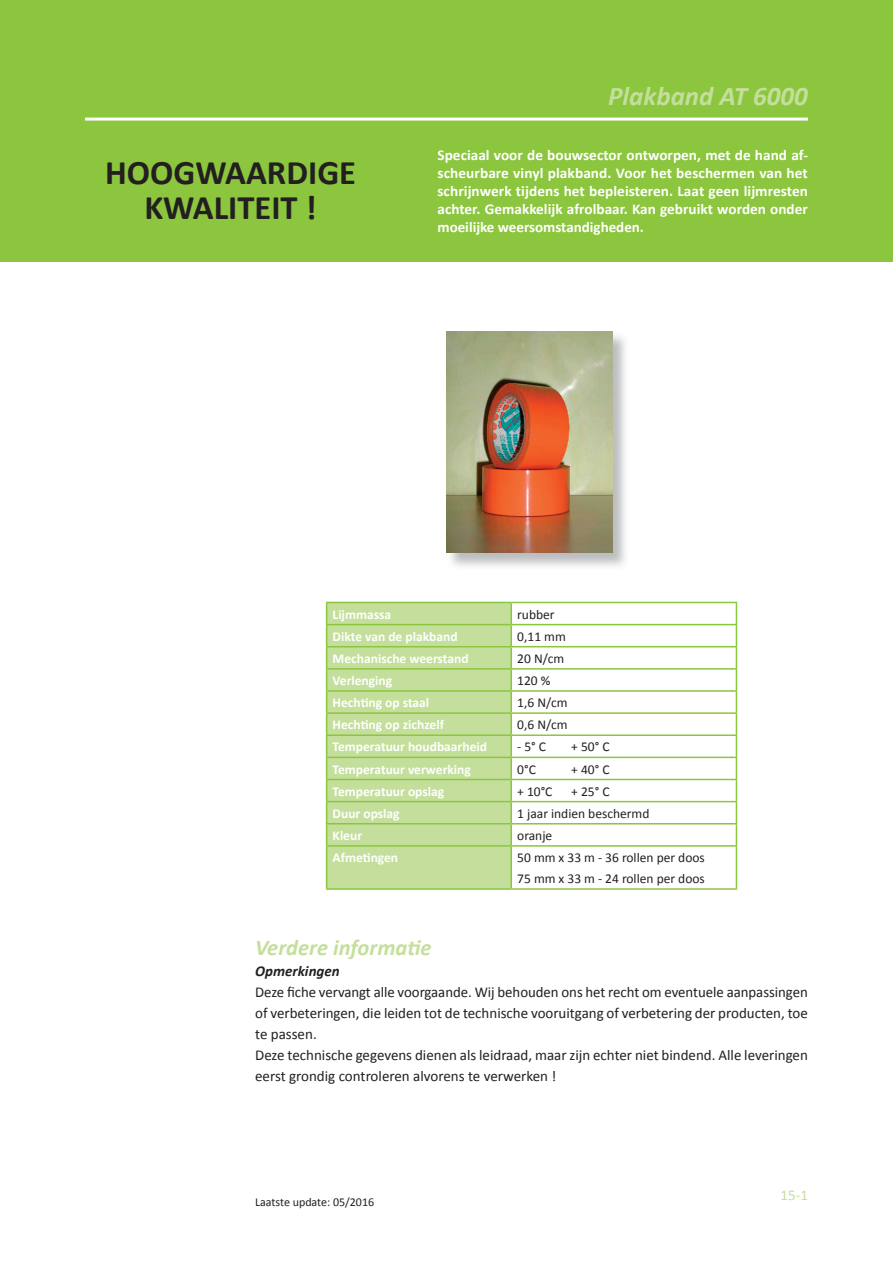
<style>
.page{position:relative;width:893px;height:1263px;background:#fff}
.page>*{position:absolute;margin:0;border:0;box-sizing:border-box;transform-origin:0 0}
.t1{font:700 34.5px/34.5px "Calibri";color:#231f20;text-align:center}
.t2{font:italic 700 27px "Calibri";color:#c4df9b}
.t3{font:italic 700 22.5px "Calibri";color:#c4df9b}
.t4{font:15px/21px "Calibri";color:#231f20}
.t5{font:700 15px/18px "Calibri";color:#fff;text-align:justify}
.t6{font:italic 700 15px "Calibri";color:#231f20}
.t7{font:15px "Calibri";color:#c4df9b}
.t8{font:700 13.5px "Calibri";color:#fff}
.t9{font:13.5px/21px "Calibri";color:#231f20}
.t10{font:12px "Calibri";color:#231f20}
</style>
<div class="page">
<div style="left:0;top:0;width:893px;height:261px;background:#8bc63e"></div>
<hr style="left:85px;top:118px;width:723px;height:3px;background:#fff">
<img style="left:450px;top:332px;width:176px;height:235px">
<img style="left:446px;top:332px;width:166px;height:221px">
<div style="left:327px;top:603px;width:183px;height:285px;background:#c4df9b"></div>
<hr style="left:326px;top:602px;width:185px;height:1px;background:#8bc63e">
<hr style="left:511px;top:602px;width:226px;height:1px;background:#8bc63e">
<hr style="left:510px;top:603px;width:2px;height:21px;background:#8bc63e">
<hr style="left:326px;top:624px;width:185px;height:1px;background:#8bc63e">
<hr style="left:511px;top:624px;width:226px;height:1px;background:#8bc63e">
<hr style="left:510px;top:625px;width:2px;height:21px;background:#8bc63e">
<hr style="left:326px;top:646px;width:185px;height:1px;background:#8bc63e">
<hr style="left:511px;top:646px;width:226px;height:1px;background:#8bc63e">
<hr style="left:510px;top:647px;width:2px;height:21px;background:#8bc63e">
<hr style="left:326px;top:668px;width:185px;height:2px;background:#8bc63e">
<hr style="left:511px;top:668px;width:226px;height:2px;background:#8bc63e">
<hr style="left:510px;top:670px;width:2px;height:20px;background:#8bc63e">
<hr style="left:326px;top:690px;width:185px;height:2px;background:#8bc63e">
<hr style="left:511px;top:690px;width:226px;height:2px;background:#8bc63e">
<hr style="left:510px;top:692px;width:2px;height:20px;background:#8bc63e">
<hr style="left:326px;top:712px;width:185px;height:2px;background:#8bc63e">
<hr style="left:511px;top:712px;width:226px;height:2px;background:#8bc63e">
<hr style="left:510px;top:714px;width:2px;height:20px;background:#8bc63e">
<hr style="left:326px;top:734px;width:185px;height:2px;background:#8bc63e">
<hr style="left:511px;top:734px;width:226px;height:2px;background:#8bc63e">
<hr style="left:510px;top:736px;width:2px;height:21px;background:#8bc63e">
<hr style="left:326px;top:757px;width:185px;height:1px;background:#8bc63e">
<hr style="left:511px;top:757px;width:226px;height:1px;background:#8bc63e">
<hr style="left:510px;top:758px;width:2px;height:21px;background:#8bc63e">
<hr style="left:326px;top:779px;width:185px;height:1px;background:#8bc63e">
<hr style="left:511px;top:779px;width:226px;height:1px;background:#8bc63e">
<hr style="left:510px;top:780px;width:2px;height:21px;background:#8bc63e">
<hr style="left:326px;top:801px;width:185px;height:1px;background:#8bc63e">
<hr style="left:511px;top:801px;width:226px;height:1px;background:#8bc63e">
<hr style="left:510px;top:802px;width:2px;height:21px;background:#8bc63e">
<hr style="left:326px;top:823px;width:185px;height:1px;background:#8bc63e">
<svg style="left:326px;top:603px;width:1px;height:242px"></svg>
<hr style="left:511px;top:823px;width:226px;height:1px;background:#8bc63e">
<hr style="left:510px;top:824px;width:2px;height:21px;background:#8bc63e">
<svg style="left:736px;top:603px;width:1px;height:242px"></svg>
<hr style="left:326px;top:845px;width:185px;height:2px;background:#8bc63e">
<hr style="left:326px;top:847px;width:1px;height:41px;background:#8bc63e">
<hr style="left:511px;top:845px;width:226px;height:2px;background:#8bc63e">
<hr style="left:510px;top:847px;width:2px;height:41px;background:#8bc63e">
<hr style="left:736px;top:847px;width:1px;height:41px;background:#8bc63e">
<hr style="left:326px;top:888px;width:185px;height:2px;background:#8bc63e">
<hr style="left:511px;top:888px;width:226px;height:2px;background:#8bc63e">
<h1 class="t1" style="left:105px;top:156px;width:252px">HOOGWAARDIGE<br>KWALITEIT !</h1>
<h2 class="t2" style="left:608px;top:79px;width:201px">Plakband AT 6000</h2>
<p class="t5" style="left:437px;top:146px;width:372px">Speciaal voor de bouwsector ontworpen, met de hand af&shy;scheurbare vinyl plakband. Voor het beschermen van het schrijnwerk tijdens het bepleisteren. Laat geen lijmresten achter. Gemakkelijk afrolbaar. Kan gebruikt worden onder moeilijke weersomstandigheden.</p>
<p class="t8" style="left:333px;top:605px;width:60px">Lijmmassa</p>
<p class="t9" style="left:517px;top:604px;width:39px">rubber</p>
<p class="t8" style="left:333px;top:628px;width:126px">Dikte van de plakband</p>
<p class="t9" style="left:517px;top:626px;width:50px">0,11 mm</p>
<p class="t8" style="left:333px;top:650px;width:137px">Mechanische weerstand</p>
<p class="t9" style="left:517px;top:648px;width:48px">20 N/cm</p>
<p class="t8" style="left:333px;top:672px;width:61px">Verlenging</p>
<p class="t9" style="left:517px;top:670px;width:35px">120 %</p>
<p class="t8" style="left:333px;top:694px;width:98px">Hechting op staal</p>
<p class="t9" style="left:517px;top:692px;width:52px">1,6 N/cm</p>
<p class="t8" style="left:333px;top:716px;width:113px">Hechting op zichzelf</p>
<p class="t9" style="left:517px;top:714px;width:52px">0,6 N/cm</p>
<p class="t8" style="left:333px;top:738px;width:156px">Temperatuur houdbaarheid</p>
<p class="t9" style="left:517px;top:736px;width:30px">- 5° C</p>
<p class="t9" style="left:571px;top:736px;width:40px">+ 50° C</p>
<p class="t8" style="left:333px;top:760px;width:140px">Temperatuur verwerking</p>
<p class="t9" style="left:517px;top:758px;width:20px">0°C</p>
<p class="t9" style="left:571px;top:758px;width:40px">+ 40° C</p>
<p class="t8" style="left:333px;top:782px;width:113px">Temperatuur opslag</p>
<p class="t9" style="left:517px;top:781px;width:37px">+ 10°C</p>
<p class="t9" style="left:571px;top:781px;width:40px">+ 25° C</p>
<p class="t8" style="left:333px;top:805px;width:69px">Duur opslag</p>
<p class="t9" style="left:517px;top:803px;width:134px">1 jaar indien beschermd</p>
<p class="t8" style="left:333px;top:827px;width:31px">Kleur</p>
<p class="t9" style="left:517px;top:825px;width:37px">oranje</p>
<p class="t8" style="left:333px;top:849px;width:67px">Afmetingen</p>
<p class="t9" style="left:517px;top:847px;width:189px">50 mm x 33 m - 36 rollen per doos<br>75 mm x 33 m - 24 rollen per doos</p>
<h3 class="t3" style="left:255px;top:933px;width:178px">Verdere informatie</h3>
<p class="t6" style="left:255px;top:961px;width:86px">Opmerkingen</p>
<p class="t4" style="left:255px;top:981px;width:554px">Deze fiche vervangt alle voorgaande. Wij behouden ons het recht om eventuele aanpassingen of verbeteringen, die leiden tot de technische vooruitgang of verbetering der producten, toe te passen.<br>Deze technische gegevens dienen als leidraad, maar zijn echter niet bindend. Alle leveringen eerst grondig controleren alvorens te verwerken !</p>
<p class="t10" style="left:255px;top:1195px;width:121px">Laatste update: 05/2016</p>
<p class="t7" style="left:780px;top:1185px;width:29px">15-1</p>
</div>
